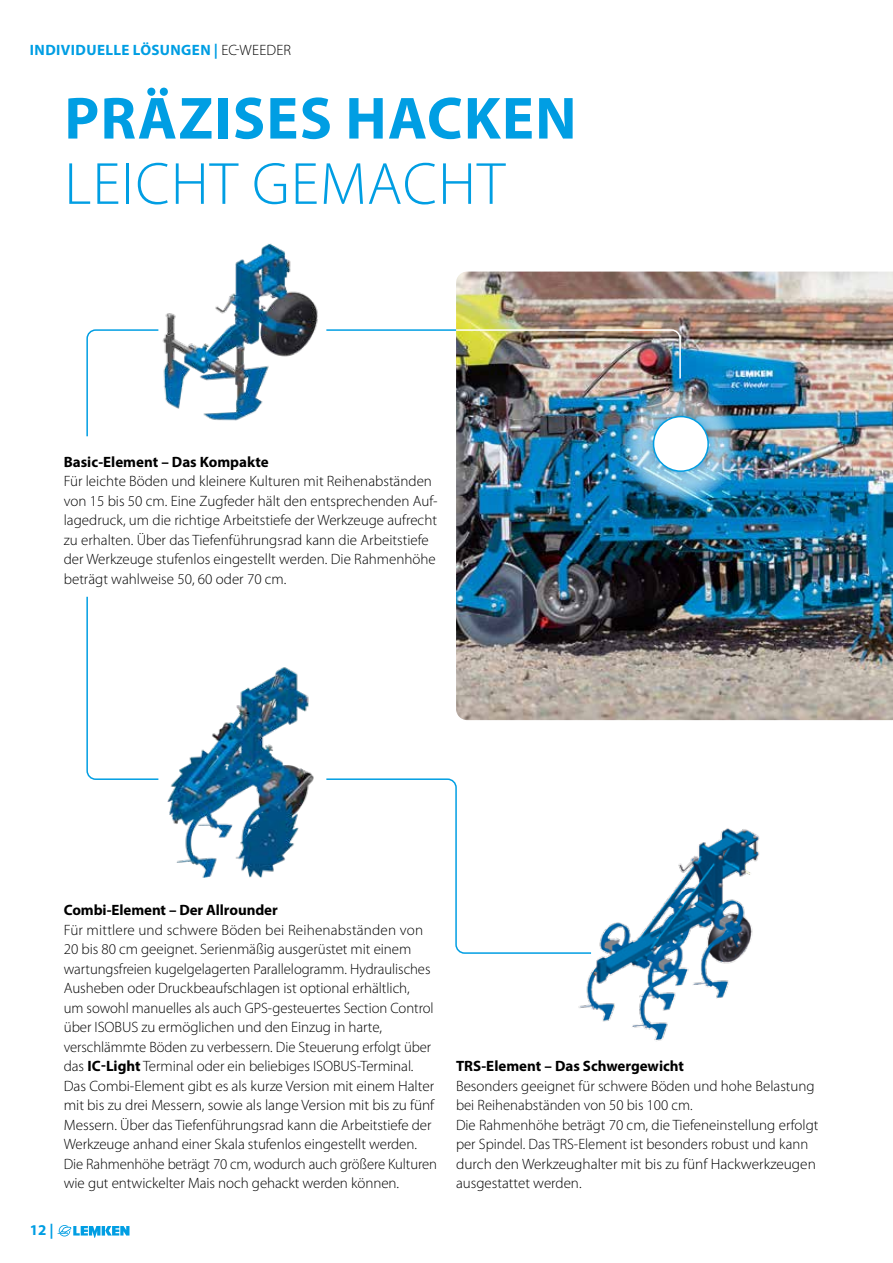
<style>
.page{position:relative;width:893px;height:1263px;background:#fff}
.page>*{position:absolute;margin:0;border:0;box-sizing:border-box;transform-origin:0 0}
.t1{font:700 60px "Myriad Pro";letter-spacing:.02em;color:#009ee3}
.t2{font:300 60px "Myriad Pro";letter-spacing:.02em;color:#009ee3}
.t3{font:300 15px/19.5px "Myriad Pro";letter-spacing:-.005em;color:#000}
.t4{font:700 15px "Myriad Pro";color:#000}
.t5{font:700 15px "Myriad Pro";letter-spacing:.025em;color:#009ee3}
.s1{font-weight:300;color:#000}
.s2{font-weight:700}
</style>
<div class="page">
<img style="left:162px;top:243px;width:156px;height:178px">
<img style="left:167px;top:667px;width:147px;height:210px">
<img style="left:578px;top:828px;width:182px;height:213px">
<img style="left:456px;top:272px;width:437px;height:448px">
<img style="left:623px;top:386px;width:116px;height:116px">
<div style="left:654px;top:417px;width:54px;height:54px;background:#fff;border-radius:50%"></div>
<div style="left:653px;top:416px;width:56px;height:56px;border:2px solid #009ee3;border-radius:50%"></div>
<img style="left:456px;top:329px;width:226px;height:51px">
<hr style="left:326px;top:329px;width:130px;height:2px;background:#009ee3">
<svg style="left:86px;top:329px;width:73px;height:108px"></svg>
<svg style="left:326px;top:778px;width:267px;height:176px"></svg>
<svg style="left:86px;top:596px;width:73px;height:184px"></svg>
<svg style="left:57px;top:1225px;width:72px;height:13px"></svg>
<p class="t5" style="left:30px;top:40px;width:263px">INDIVIDUELLE LÖSUNGEN | <span class="s1">EC-WEEDER</span></p>
<h1 class="t1" style="left:64px;top:79px;width:514px">PRÄZISES HACKEN</h1>
<h1 class="t2" style="left:64px;top:148px;width:442px">LEICHT GEMACHT</h1>
<p class="t4" style="left:64px;top:452px;width:206px">Basic-Element – Das Kompakte</p>
<p class="t3" style="left:64px;top:471px;width:375px">Für leichte Böden und kleinere Kulturen mit Reihenabständen von 15 bis 50 cm. Eine Zugfeder hält den entsprechenden Auf&shy;lagedruck, um die richtige Arbeitstiefe der Werkzeuge aufrecht zu erhalten. Über das Tiefenführungsrad kann die Arbeitstiefe der Werkzeuge stufenlos eingestellt werden. Die Rahmenhöhe beträgt wahlweise 50, 60 oder 70 cm.</p>
<p class="t4" style="left:64px;top:900px;width:216px">Combi-Element – Der Allrounder</p>
<p class="t3" style="left:64px;top:920px;width:375px">Für mittlere und schwere Böden bei Reihenabständen von 20 bis 80 cm geeignet. Serienmäßig ausgerüstet mit einem wartungsfreien kugelgelagerten Parallelogramm. Hydraulisches Ausheben oder Druckbeaufschlagen ist optional erhältlich,<br>um sowohl manuelles als auch GPS-gesteuertes Section Control über ISOBUS zu ermöglichen und den Einzug in harte, verschlämmte Böden zu verbessern. Die Steuerung erfolgt über das <span class="s2">IC-Light</span> Terminal oder ein beliebiges ISOBUS-Terminal.<br>Das Combi-Element gibt es als kurze Version mit einem Halter mit bis zu drei Messern, sowie als lange Version mit bis zu fünf Messern. Über das Tiefenführungsrad kann die Arbeitstiefe der Werkzeuge anhand einer Skala stufenlos eingestellt werden.<br>Die Rahmenhöhe beträgt 70 cm, wodurch auch größere Kulturen wie gut entwickelter Mais noch gehackt werden können.</p>
<p class="t5" style="left:30px;top:1220px;width:25px">12 |</p>
<p class="t4" style="left:456px;top:1056px;width:230px">TRS-Element – Das Schwergewicht</p>
<p class="t3" style="left:456px;top:1076px;width:364px">Besonders geeignet für schwere Böden und hohe Belastung bei Reihenabständen von 50 bis 100 cm.<br>Die Rahmenhöhe beträgt 70 cm, die Tiefeneinstellung erfolgt per Spindel. Das TRS-Element ist besonders robust und kann durch den Werkzeughalter mit bis zu fünf Hackwerkzeugen ausgestattet werden.</p>
</div>
